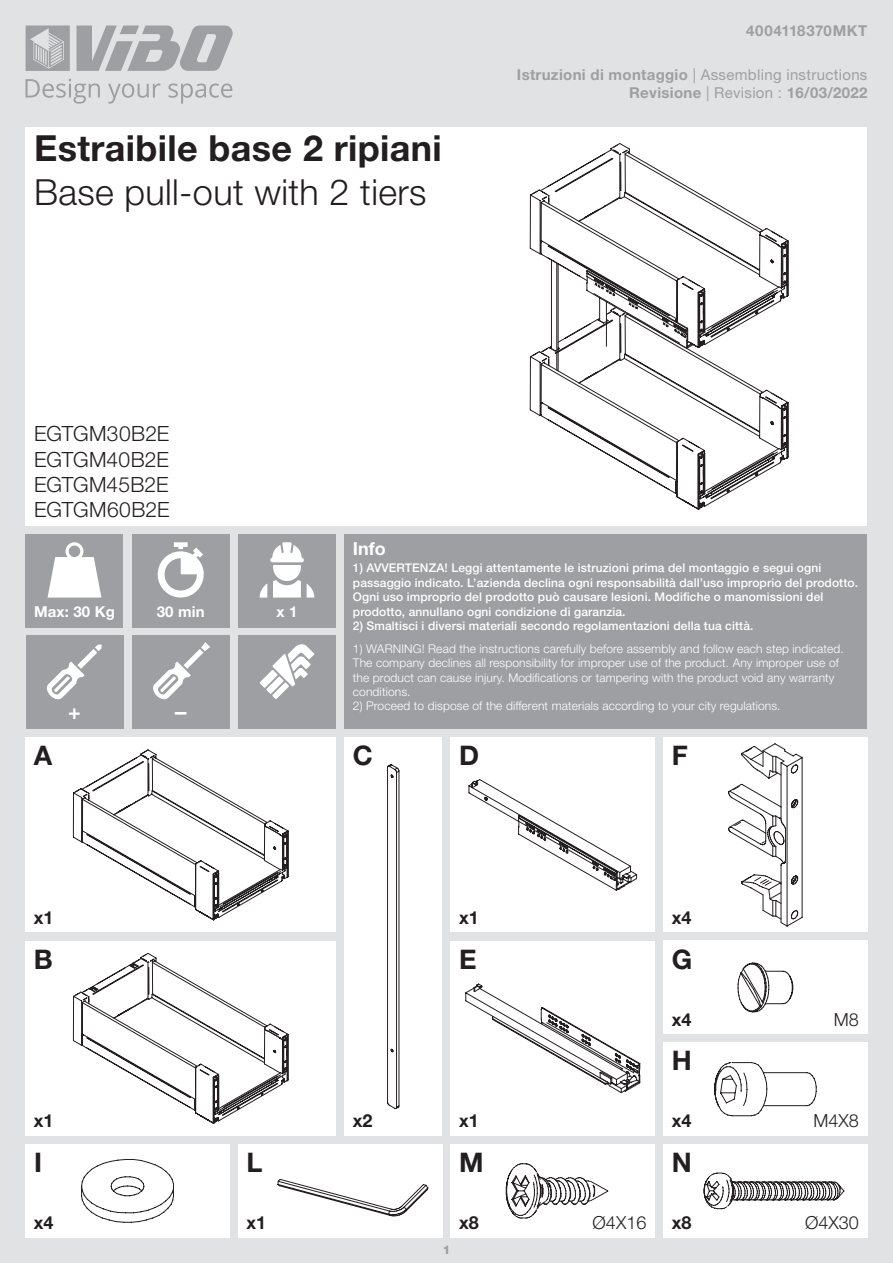
<style>
.page{position:relative;width:893px;height:1263px;background:#e1e2e4}
.page>*{position:absolute;margin:0;border:0;box-sizing:border-box;transform-origin:0 0}
.t1{font:700 36px "Helvetica Neue LT Std";letter-spacing:.01em;color:#231f20}
.t2{font:300 36px "Helvetica Neue LT Std";letter-spacing:.01em;color:#231f20}
.t3{font:700 27px "Helvetica Neue LT Pro";color:#231f20}
.t4{font:300 21px/25.2px "Helvetica Neue LT Std";letter-spacing:.005em;color:#231f20;text-align:justify}
.t5{font:700 21px "Helvetica Neue LT Pro";color:#fff}
.t6{font:700 18px "Helvetica Neue LT Pro";color:#231f20}
.t7{font:300 18px "Helvetica Neue LT Pro";color:#231f20}
.t8{font:700 18px "Helvetica Neue LT Pro";color:#fff}
.t9{font:700 15px/18px "Helvetica Neue LT Pro";letter-spacing:.02em;color:#9d9fa2;text-align:right}
.t10{font:700 15px "Helvetica Neue LT Pro";letter-spacing:.01em;color:#fff}
.t11{font:700 15px "Helvetica Neue LT Pro";letter-spacing:.04em;color:#9d9fa2}
.t12{font:500 12px/14.4px "Helvetica Neue LT Pro";letter-spacing:.01em;color:#fff}
.t13{font:300 12px/14.4px "Helvetica Neue LT Pro";letter-spacing:.01em;color:#fff}
.t14{font:800 12px "Helvetica Neue LT Pro";color:#9d9fa2}
.s1{font-weight:400}
</style>
<div class="page">
<div style="left:26px;top:127px;width:841px;height:398px;background:#fff"></div>
<svg style="left:77px;top:26px;width:156px;height:45px"></svg>
<svg style="left:26px;top:26px;width:44px;height:45px"></svg>
<svg style="left:26px;top:79px;width:74px;height:25px"></svg>
<svg style="left:108px;top:84px;width:53px;height:20px"></svg>
<svg style="left:168px;top:84px;width:64px;height:20px"></svg>
<div style="left:25px;top:737px;width:311px;height:195px;background:#fff"></div>
<div style="left:344px;top:737px;width:98px;height:399px;background:#fff"></div>
<div style="left:25px;top:941px;width:311px;height:195px;background:#fff"></div>
<div style="left:451px;top:737px;width:204px;height:195px;background:#fff"></div>
<div style="left:663px;top:737px;width:204px;height:195px;background:#fff"></div>
<div style="left:238px;top:1144px;width:204px;height:93px;background:#fff"></div>
<div style="left:451px;top:1144px;width:204px;height:93px;background:#fff"></div>
<div style="left:663px;top:1144px;width:204px;height:93px;background:#fff"></div>
<div style="left:25px;top:1144px;width:205px;height:93px;background:#fff"></div>
<div style="left:451px;top:941px;width:204px;height:195px;background:#fff"></div>
<div style="left:663px;top:941px;width:204px;height:93px;background:#fff"></div>
<div style="left:663px;top:1042px;width:204px;height:94px;background:#fff"></div>
<svg style="left:387px;top:764px;width:13px;height:345px"></svg>
<svg style="left:73px;top:749px;width:216px;height:171px"></svg>
<svg style="left:73px;top:953px;width:216px;height:171px"></svg>
<svg style="left:468px;top:779px;width:169px;height:112px"></svg>
<svg style="left:465px;top:983px;width:175px;height:110px"></svg>
<svg style="left:728px;top:743px;width:75px;height:184px"></svg>
<svg style="left:277px;top:1179px;width:152px;height:37px"></svg>
<svg style="left:737px;top:962px;width:56px;height:50px"></svg>
<svg style="left:714px;top:1062px;width:103px;height:54px"></svg>
<svg style="left:81px;top:1159px;width:93px;height:64px"></svg>
<svg style="left:506px;top:1163px;width:102px;height:56px"></svg>
<svg style="left:703px;top:1172px;width:142px;height:37px"></svg>
<div style="left:238px;top:534px;width:98px;height:93px;background:#9d9fa2"></div>
<div style="left:132px;top:534px;width:98px;height:93px;background:#9d9fa2"></div>
<svg style="left:157px;top:542px;width:47px;height:56px"></svg>
<svg style="left:259px;top:542px;width:55px;height:56px"></svg>
<div style="left:344px;top:534px;width:523px;height:195px;background:#9d9fa2"></div>
<div style="left:26px;top:534px;width:97px;height:93px;background:#9d9fa2"></div>
<svg style="left:48px;top:542px;width:53px;height:56px"></svg>
<div style="left:238px;top:636px;width:98px;height:93px;background:#9d9fa2"></div>
<svg style="left:260px;top:644px;width:54px;height:55px"></svg>
<svg style="left:529px;top:143px;width:259px;height:367px"></svg>
<div style="left:26px;top:636px;width:97px;height:93px;background:#9d9fa2"></div>
<div style="left:132px;top:636px;width:98px;height:93px;background:#9d9fa2"></div>
<svg style="left:47px;top:644px;width:55px;height:56px"></svg>
<svg style="left:153px;top:642px;width:57px;height:58px"></svg>
<p class="t11" style="left:746px;top:22px;width:123px">4004118370MKT</p>
<h1 class="t1" style="left:34px;top:126px;width:409px">Estraibile base 2 ripiani</h1>
<h1 class="t2" style="left:34px;top:170px;width:394px">Base pull-out with 2 tiers</h1>
<p class="t9" style="left:517px;top:65px;width:352px">Istruzioni di montaggio <span class="s1">| Assembling instructions<br></span>Revisione <span class="s1">| Revision :</span> 16/03/2022</p>
<h3 class="t4" style="left:34px;top:421px;width:137px">EGTGM30B2E EGTGM40B2E EGTGM45B2E EGTGM60B2E</h3>
<h3 class="t8" style="left:353px;top:538px;width:34px">Info</h3>
<p class="t10" style="left:34px;top:603px;width:82px">Max: 30 Kg</p>
<p class="t10" style="left:157px;top:603px;width:49px">30 min</p>
<p class="t10" style="left:277px;top:603px;width:22px">x 1</p>
<h3 class="t5" style="left:68px;top:698px;width:14px">+</h3>
<h3 class="t5" style="left:174px;top:698px;width:15px">--</h3>
<p class="t12" style="left:353px;top:561px;width:507px">1) AVVERTENZA! Leggi attentamente le istruzioni prima del montaggio e segui ogni passaggio indicato. L’azienda declina ogni responsabilità dall’uso improprio del prodotto.<br>Ogni uso improprio del prodotto può causare lesioni. Modifiche o manomissioni del prodotto, annullano ogni condizione di garanzia.</p>
<p class="t12" style="left:353px;top:618px;width:402px">2) Smaltisci i diversi materiali secondo regolamentazioni della tua città.</p>
<p class="t13" style="left:353px;top:641px;width:492px">1) WARNING! Read the instructions carefully before assembly and follow each step indicated.<br>The company declines all responsibility for improper use of the product. Any improper use of the product can cause injury. Modifications or tampering with the product void any warranty conditions.</p>
<p class="t13" style="left:353px;top:699px;width:429px">2) Proceed to dispose of the different materials according to your city regulations.</p>
<h2 class="t3" style="left:34px;top:739px;width:20px">A</h2>
<h2 class="t3" style="left:353px;top:739px;width:22px">C</h2>
<h2 class="t3" style="left:459px;top:739px;width:22px">D</h2>
<h2 class="t3" style="left:672px;top:739px;width:18px">F</h2>
<h3 class="t6" style="left:34px;top:906px;width:21px">x1</h3>
<h3 class="t6" style="left:459px;top:906px;width:21px">x1</h3>
<h3 class="t6" style="left:672px;top:906px;width:21px">x4</h3>
<h2 class="t3" style="left:34px;top:942px;width:21px">B</h2>
<h2 class="t3" style="left:459px;top:942px;width:19px">E</h2>
<h2 class="t3" style="left:672px;top:942px;width:22px">G</h2>
<h3 class="t6" style="left:672px;top:1008px;width:21px">x4</h3>
<h2 class="t3" style="left:672px;top:1044px;width:22px">H</h2>
<h3 class="t6" style="left:34px;top:1110px;width:21px">x1</h3>
<h3 class="t6" style="left:353px;top:1110px;width:21px">x2</h3>
<h3 class="t6" style="left:459px;top:1110px;width:21px">x1</h3>
<h3 class="t6" style="left:672px;top:1110px;width:21px">x4</h3>
<h2 class="t3" style="left:34px;top:1146px;width:9px">I</h2>
<h2 class="t3" style="left:247px;top:1146px;width:18px">L</h2>
<h2 class="t3" style="left:459px;top:1146px;width:26px">M</h2>
<h2 class="t3" style="left:672px;top:1146px;width:22px">N</h2>
<h3 class="t7" style="left:834px;top:1008px;width:27px">M8</h3>
<h3 class="t7" style="left:814px;top:1110px;width:47px">M4X8</h3>
<h3 class="t7" style="left:593px;top:1211px;width:55px">Ø4X16</h3>
<h3 class="t7" style="left:805px;top:1211px;width:55px">Ø4X30</h3>
<h3 class="t6" style="left:34px;top:1211px;width:21px">x4</h3>
<h3 class="t6" style="left:247px;top:1211px;width:21px">x1</h3>
<h3 class="t6" style="left:459px;top:1211px;width:21px">x8</h3>
<h3 class="t6" style="left:672px;top:1211px;width:21px">x8</h3>
<p class="t14" style="left:443px;top:1242px;width:9px">1</p>
</div>
